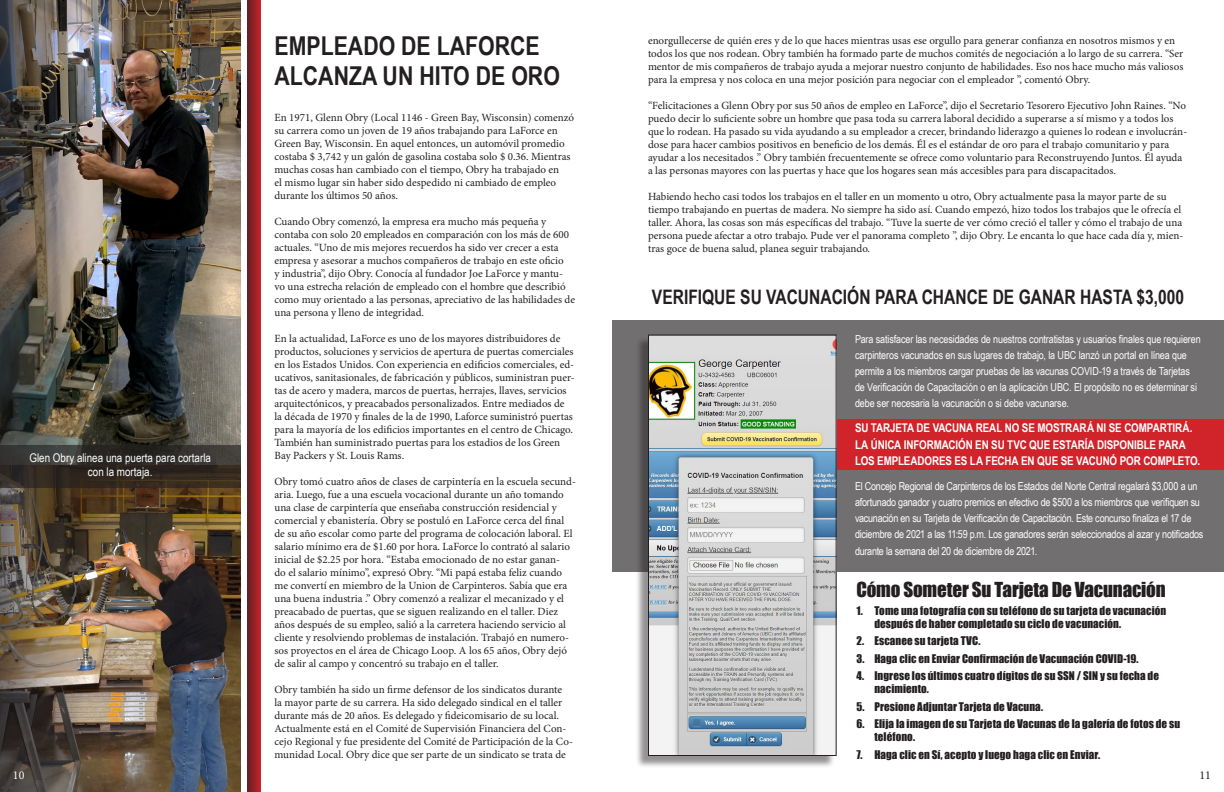
<style>
.page{position:relative;width:1224px;height:792px;background:#fff}
.page>*{position:absolute;margin:0;border:0;box-sizing:border-box;transform-origin:0 0}
.t1{font:700 26px/30px "Arial Narrow";color:#231f20}
.t2{font:700 20px "Arial Narrow";color:#231f20;scale:.95 1}
.t3{font:19px "Impact";letter-spacing:-.01em;color:#231f20}
.t4{font:700 12px/16.2px "Arial Narrow";letter-spacing:-.01em;color:#fff}
.t5{font:12px/14px "Arial Narrow";color:#fff;text-align:center}
.t6{font:12px "Minion Pro";color:#231f20}
.t7{font:12px "Minion Pro";color:#fff}
.t8{font:11px/13px "Minion Pro";color:#231f20}
.t9{font:11px/16.2px "Arial Narrow";letter-spacing:-.015em;color:#fff}
.t10{font:11px/13px "Impact";letter-spacing:.005em;color:#231f20}
</style>
<div class="page">
<img style="left:83px;top:0;width:157px;height:792px">
<img style="left:0;top:0;width:83px;height:792px">
<div style="left:612px;top:320px;width:612px;height:252px;background:#726f70"></div>
<div style="left:828px;top:419px;width:396px;height:51px;background:#d1232a"></div>
<div style="left:636px;top:336px;width:199px;height:432px;background:#231f20;opacity:.49"></div>
<img style="left:650px;top:337px;width:185px;height:417px">
<div style="left:648px;top:335px;width:189px;height:421px;border:1px solid #231f20"></div>
<svg style="left:248px;top:0;width:13px;height:792px;background:#972126"></svg>
<svg style="left:0;top:445px;width:240px;height:42px;background:#322d27"></svg>
<p class="t5" style="left:29px;top:451px;width:183px">Glen Obry alinea una puerta para cortarla con la mortaja.</p>
<p class="t7" style="left:13px;top:767px;width:13px">10</p>
<p class="t1" style="left:274px;top:30px;width:287px">EMPLEADO DE LAFORCE<br>ALCANZA UN HITO DE ORO</p>
<p class="t8" style="left:274px;top:111px;width:301px">En 1971, Glenn Obry (Local 1146 - Green Bay, Wisconsin) comenzó su carrera como un joven de 19 años trabajando para LaForce en Green Bay, Wisconsin. En aquel entonces, un automóvil promedio costaba $ 3,742 y un galón de gasolina costaba solo $ 0.36. Mientras muchas cosas han cambiado con el tiempo, Obry ha trabajado en<br>el mismo lugar sin haber sido despedido ni cambiado de empleo durante los últimos 50 años.</p>
<p class="t8" style="left:274px;top:215px;width:302px">Cuando Obry comenzó, la empresa era mucho más pequeña y contaba con solo 20 empleados en comparación con los más de 600 actuales. “Uno de mis mejores recuerdos ha sido ver crecer a esta empresa y asesorar a muchos compañeros de trabajo en este oficio<br>y industria”, dijo Obry. Conocía al fundador Joe LaForce y mantu&shy;vo una estrecha relación de empleado con el hombre que describió como muy orientado a las personas, apreciativo de las habilidades de una persona y lleno de integridad.</p>
<p class="t8" style="left:274px;top:332px;width:302px">En la actualidad, LaForce es uno de los mayores distribuidores de productos, soluciones y servicios de apertura de puertas comerciales en los Estados Unidos. Con experiencia en edificios comerciales, ed&shy;ucativos, sanitasionales, de fabricación y públicos, suministran puer&shy;tas de acero y madera, marcos de puertas, herrajes, llaves, servicios arquitectónicos, y preacabados personalizados. Entre mediados de la década de 1970 y finales de la de 1990, Laforce suministró puertas para la mayoría de los edificios importantes en el centro de Chicago.<br>También han suministrado puertas para los estadios de los Green Bay Packers y St. Louis Rams.</p>
<p class="t8" style="left:274px;top:475px;width:303px">Obry tomó cuatro años de clases de carpintería en la escuela secund&shy;aria. Luego, fue a una escuela vocacional durante un año tomando una clase de carpintería que enseñaba construcción residencial y comercial y ebanistería. Obry se postuló en LaForce cerca del final de su año escolar como parte del programa de colocación laboral. El salario mínimo era de $1.60 por hora. LaForce lo contrató al salario inicial de $2.25 por hora. “Estaba emocionado de no estar ganan-<br>do el salario mínimo”, expresó Obry. “Mi papá estaba feliz cuando me convertí en miembro de la Union de Carpinteros. Sabía que era una buena industria .” Obry comenzó a realizar el mecanizado y el preacabado de puertas, que se siguen realizando en el taller. Diez años después de su empleo, salió a la carretera haciendo servicio al cliente y resolviendo problemas de instalación. Trabajó en numero&shy;sos proyectos en el área de Chicago Loop. A los 65 años, Obry dejó de salir al campo y concentró su trabajo en el taller.</p>
<p class="t8" style="left:274px;top:683px;width:300px">Obry también ha sido un firme defensor de los sindicatos durante<br>la mayor parte de su carrera. Ha sido delegado sindical en el taller durante más de 20 años. Es delegado y fideicomisario de su local.<br>Actualmente está en el Comité de Supervisión Financiera del Con&shy;cejo Regional y fue presidente del Comité de Participación de la Co&shy;munidad Local. Obry dice que ser parte de un sindicato se trata de</p>
<p class="t8" style="left:648px;top:34px;width:537px">enorgullecerse de quién eres y de lo que haces mientras usas ese orgullo para generar confianza en nosotros mismos y en todos los que nos rodean. Obry también ha formado parte de muchos comités de negociación a lo largo de su carrera. “Ser mentor de mis compañeros de trabajo ayuda a mejorar nuestro conjunto de habilidades. Eso nos hace mucho más valiosos para la empresa y nos coloca en una mejor posición para negociar con el empleador ”, comentó Obry.</p>
<p class="t8" style="left:648px;top:99px;width:541px">“Felicitaciones a Glenn Obry por sus 50 años de empleo en LaForce”, dijo el Secretario Tesorero Ejecutivo John Raines. “No puedo decir lo suficiente sobre un hombre que pasa toda su carrera laboral decidido a superarse a sí mismo y a todos los que lo rodean. Ha pasado su vida ayudando a su empleador a crecer, brindando liderazgo a quienes lo rodean e involucrán&shy;dose para hacer cambios positivos en beneficio de los demás. Él es el estándar de oro para el trabajo comunitario y para ayudar a los necesitados .” Obry también frecuentemente se ofrece como voluntario para Reconstruyendo Juntos. Él ayuda a las personas mayores con las puertas y hace que los hogares sean más accesibles para para discapacitados.</p>
<p class="t8" style="left:648px;top:190px;width:537px">Habiendo hecho casi todos los trabajos en el taller en un momento u otro, Obry actualmente pasa la mayor parte de su tiempo trabajando en puertas de madera. No siempre ha sido así. Cuando empezó, hizo todos los trabajos que le ofrecía el taller. Ahora, las cosas son más específicas del trabajo. “Tuve la suerte de ver cómo creció el taller y cómo el trabajo de una persona puede afectar a otro trabajo. Pude ver el panorama completo ”, dijo Obry. Le encanta lo que hace cada día y, mien&shy;tras goce de buena salud, planea seguir trabajando.</p>
<p class="t2" style="left:652px;top:281px;width:562px">VERIFIQUE SU VACUNACIÓN PARA CHANCE DE GANAR HASTA $3,000</p>
<p class="t9" style="left:855px;top:330px;width:347px">Para satisfacer las necesidades de nuestros contratistas y usuarios finales que requieren carpinteros vacunados en sus lugares de trabajo, la UBC lanzó un portal en línea que permite a los miembros cargar pruebas de las vacunas COVID-19 a través de Tarjetas de Verificación de Capacitación o en la aplicación UBC. El propósito no es determinar si debe ser necesaria la vacunación o si debe vacunarse.</p>
<p class="t4" style="left:855px;top:420px;width:347px">SU TARJETA DE VACUNA REAL NO SE MOSTRARÁ NI SE COMPARTIRÁ.<br>LA ÚNICA INFORMACIÓN EN SU TVC QUE ESTARÍA DISPONIBLE PARA<br>LOS EMPLEADORES ES LA FECHA EN QUE SE VACUNÓ POR COMPLETO.</p>
<p class="t9" style="left:855px;top:478px;width:350px">El Concejo Regional de Carpinteros de los Estados del Norte Central regalará $3,000 a un afortunado ganador y cuatro premios en efectivo de $500 a los miembros que verifiquen su vacunación en su Tarjeta de Verificación de Capacitación. Este concurso finaliza el 17 de diciembre de 2021 a las 11:59 p.m. Los ganadores serán seleccionados al azar y notificados durante la semana del 20 de diciembre de 2021.</p>
<p class="t3" style="left:856px;top:575px;width:311px">Cómo Someter Su Tarjeta De Vacunación</p>
<p class="t10" style="left:874px;top:604px;width:293px;text-indent:-18px">1. Tome una fotografía con su teléfono de su tarjeta de vacunación después de haber completado su ciclo de vacunación.</p>
<p class="t10" style="left:856px;top:634px;width:125px">2. Escanee su tarjeta TVC.</p>
<p class="t10" style="left:856px;top:652px;width:284px">3. Haga clic en Enviar Confirmación de Vacunación COVID-19.</p>
<p class="t10" style="left:874px;top:669px;width:286px;text-indent:-18px">4. Ingrese los últimos cuatro dígitos de su SSN / SIN y su fecha de nacimiento.</p>
<p class="t10" style="left:856px;top:700px;width:188px">5. Presione Adjuntar Tarjeta de Vacuna.</p>
<p class="t10" style="left:874px;top:717px;width:307px;text-indent:-18px">6. Elija la imagen de su Tarjeta de Vacunas de la galería de fotos de su teléfono.</p>
<p class="t10" style="left:856px;top:748px;width:245px">7. Haga clic en Sí, acepto y luego haga clic en Enviar.</p>
<p class="t6" style="left:1200px;top:767px;width:13px">11</p>
</div>
